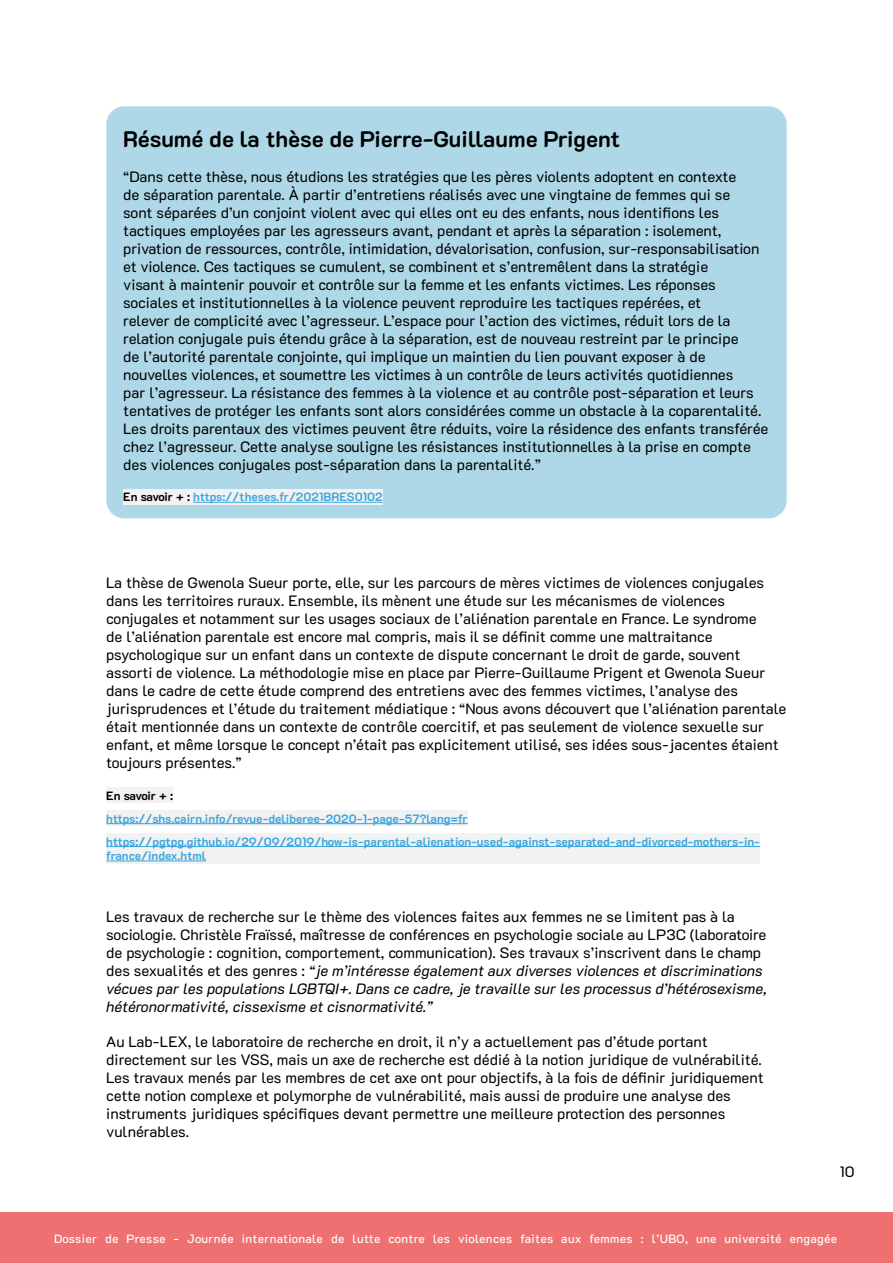
<style>
.page{position:relative;width:893px;height:1263px;background:#fff}
.page>*{position:absolute;margin:0;border:0;box-sizing:border-box;transform-origin:0 0}
.t1{font:700 22.5px "K2 D";color:#000}
.t2{font:15px/18px "K2 D";color:#000}
.t3{font:700 12px/23px "K2 D";color:#3aa7df}
.t4{font:500 12px "K2 D";letter-spacing:.03em;color:#fff}
.t5{font:700 12px "K2 D";letter-spacing:-.025em;color:#000}
.s1{color:#000}
.s2{font-style:italic}
</style>
<div class="page">
<div style="left:0;top:1213px;width:893px;height:50px;background:#ee7071"></div>
<div style="left:106px;top:787px;width:67px;height:16px;background:#f2f2f2"></div>
<div style="left:106px;top:810px;width:362px;height:16px;background:#f2f2f2"></div>
<hr style="left:106px;top:823px;width:362px;height:1px;background:#3aa7df">
<div style="left:106px;top:833px;width:654px;height:30px;background:#f2f2f2"></div>
<hr style="left:106px;top:846px;width:654px;height:1px;background:#3aa7df">
<hr style="left:106px;top:861px;width:100px;height:1px;background:#3aa7df">
<div style="left:106px;top:106px;width:681px;height:412px;background:#aed8e7;border-radius:18px"></div>
<div style="left:123px;top:489px;width:260px;height:15px;background:#f2f2f2"></div>
<hr style="left:193px;top:502px;width:190px;height:1px;background:#3aa7df">
<h1 class="t1" style="left:123px;top:126px;width:499px">Résumé de la thèse de Pierre-Guillaume Prigent</h1>
<p class="t2" style="left:123px;top:168px;width:647px">“Dans cette thèse, nous étudions les stratégies que les pères violents adoptent en contexte<br>de séparation parentale. À partir d’entretiens réalisés avec une vingtaine de femmes qui se<br>sont séparées d’un conjoint violent avec qui elles ont eu des enfants, nous identifions les tactiques employées par les agresseurs avant, pendant et après la séparation : isolement, privation de ressources, contrôle, intimidation, dévalorisation, confusion, sur-responsabilisation et violence. Ces tactiques se cumulent, se combinent et s’entremêlent dans la stratégie<br>visant à maintenir pouvoir et contrôle sur la femme et les enfants victimes. Les réponses sociales et institutionnelles à la violence peuvent reproduire les tactiques repérées, et<br>relever de complicité avec l’agresseur. L’espace pour l’action des victimes, réduit lors de la relation conjugale puis étendu grâce à la séparation, est de nouveau restreint par le principe<br>de l’autorité parentale conjointe, qui implique un maintien du lien pouvant exposer à de nouvelles violences, et soumettre les victimes à un contrôle de leurs activités quotidiennes<br>par l’agresseur. La résistance des femmes à la violence et au contrôle post-séparation et leurs tentatives de protéger les enfants sont alors considérées comme un obstacle à la coparentalité.<br>Les droits parentaux des victimes peuvent être réduits, voire la résidence des enfants transférée chez l’agresseur. Cette analyse souligne les résistances institutionnelles à la prise en compte des violences conjugales post-séparation dans la parentalité.”</p>
<p class="t3" style="left:123px;top:486px;width:261px"><span class="s1">En savoir + :</span> https://theses.fr/2021BRES0102</p>
<p class="t2" style="left:106px;top:574px;width:682px">La thèse de Gwenola Sueur porte, elle, sur les parcours de mères victimes de violences conjugales dans les territoires ruraux. Ensemble, ils mènent une étude sur les mécanismes de violences conjugales et notamment sur les usages sociaux de l’aliénation parentale en France. Le syndrome<br>de l’aliénation parentale est encore mal compris, mais il se définit comme une maltraitance psychologique sur un enfant dans un contexte de dispute concernant le droit de garde, souvent assorti de violence. La méthodologie mise en place par Pierre-Guillaume Prigent et Gwenola Sueur dans le cadre de cette étude comprend des entretiens avec des femmes victimes, l’analyse des jurisprudences et l’étude du traitement médiatique : “Nous avons découvert que l’aliénation parentale était mentionnée dans un contexte de contrôle coercitif, et pas seulement de violence sexuelle sur enfant, et même lorsque le concept n’était pas explicitement utilisé, ses idées sous-jacentes étaient toujours présentes.”</p>
<p class="t5" style="left:106px;top:789px;width:68px">En savoir + :</p>
<p class="t3" style="left:106px;top:807px;width:655px">https://shs.cairn.info/revue-deliberee-2020-1-page-57?lang=fr https://pgtpg.github.io/29/09/2019/how-is-parental-alienation-used-against-separated-and-divorced-mothers-in-</p>
<p class="t3" style="left:106px;top:844px;width:101px">france/index.html</p>
<p class="t2" style="left:106px;top:907px;width:662px">Les travaux de recherche sur le thème des violences faites aux femmes ne se limitent pas à la sociologie. Christèle Fraïssé, maîtresse de conférences en psychologie sociale au LP3C (laboratoire de psychologie : cognition, comportement, communication). Ses travaux s’inscrivent dans le champ des sexualités et des genres : <span class="s2">“je m’intéresse également aux diverses violences et discriminations vécues par les populations LGBTQI+. Dans ce cadre, je travaille sur les processus d’hétérosexisme, hétéronormativité, cissexisme et cisnormativité.”</span></p>
<p class="t2" style="left:106px;top:1032px;width:659px">Au Lab-LEX, le laboratoire de recherche en droit, il n’y a actuellement pas d’étude portant directement sur les VSS, mais un axe de recherche est dédié à la notion juridique de vulnérabilité.<br>Les travaux menés par les membres de cet axe ont pour objectifs, à la fois de définir juridiquement cette notion complexe et polymorphe de vulnérabilité, mais aussi de produire une analyse des instruments juridiques spécifiques devant permettre une meilleure protection des personnes vulnérables.</p>
<p class="t2" style="left:840px;top:1162px;width:16px">10</p>
<p class="t4" style="left:54px;top:1231px;width:785px">Dossier de Presse - Journée internationale de lutte contre les violences faites aux femmes : l’UBO, une université engagée</p>
</div>
